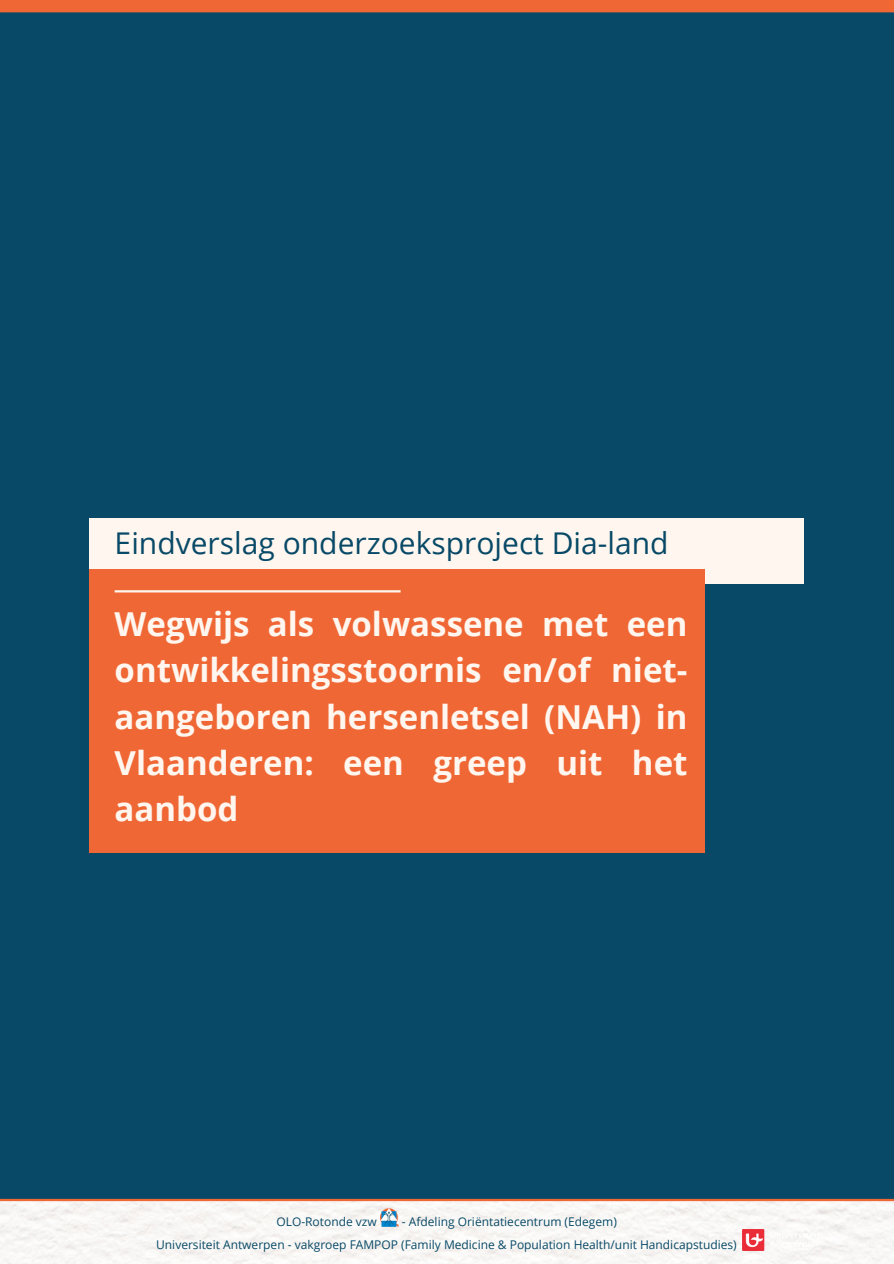
<style>
.page{position:relative;width:894px;height:1264px;background:#fff}
.page>*{position:absolute;margin:0;border:0;box-sizing:border-box;transform-origin:0 0}
.t1{font:700 33px/46.2px "Open Sans";color:#fff7ef;text-align:justify}
.t2{font:30px "Open Sans";color:#084967}
.t3{font:12px/23px "Open Sans";color:#084967}
</style>
<div class="page">
<img style="left:0;top:1201px;width:893px;height:62px">
<div style="left:0;top:7px;width:893px;height:1191px;background:#084967"></div>
<div style="left:89px;top:518px;width:715px;height:66px;background:#fff7ef"></div>
<div style="left:89px;top:569px;width:615px;height:283px;background:#f06736"></div>
<div style="left:0;top:0;width:893px;height:12px;background:#f06736"></div>
<hr style="left:0;top:1198px;width:893px;height:3px;background:#f06736">
<hr style="left:115px;top:590px;width:285px;height:2px;background:#fff7ef">
<img style="left:380px;top:1208px;width:20px;height:18px">
<img style="left:742px;top:1229px;width:77px;height:21px">
<h2 class="t2" style="left:115px;top:521px;width:555px">Eindverslag onderzoeksproject Dia-land</h2>
<h1 class="t1" style="left:115px;top:600px;width:574px">Wegwijs als volwassene met een ontwikkelingsstoornis en/of niet&shy;aangeboren hersenletsel (NAH) in Vlaanderen: een greep uit het aanbod</h1>
<p class="t3" style="left:156px;top:1209px;width:582px;text-indent:246px">- Afdeling Oriëntatiecentrum (Edegem)<br>Universiteit Antwerpen - vakgroep FAMPOP (Family Medicine &amp; Population Health/unit Handicapstudies)</p>
<p class="t3" style="left:276px;top:1209px;width:102px">OLO-Rotonde vzw</p>
</div>
